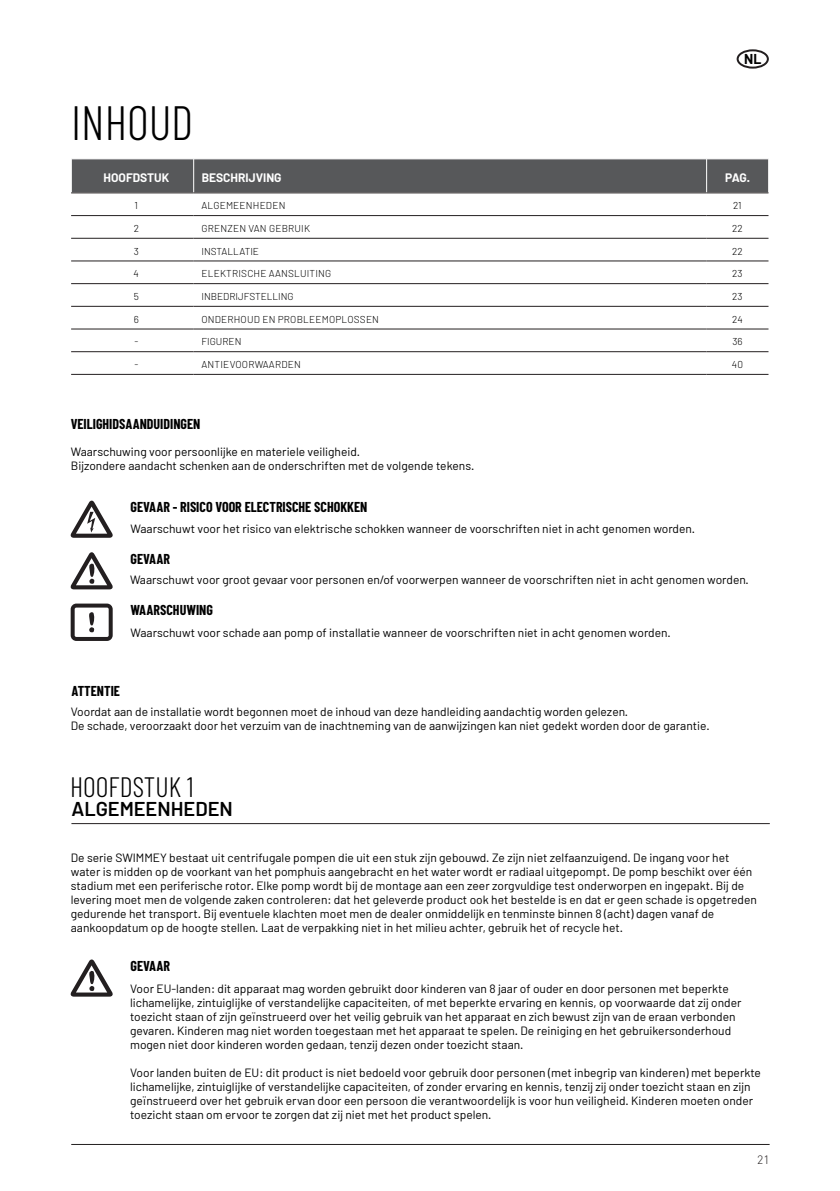
<style>
.page{position:relative;width:840px;height:1191px;background:#fff}
.page>*{position:absolute;margin:0;border:0;box-sizing:border-box;transform-origin:0 0}
.t1{font:300 48px "Barlow Condensed";color:#000}
.t2{font:300 28px "Barlow Condensed";color:#000}
.t3{font:600 20px "Barlow";color:#000}
.t4{font:700 14px "Barlow Condensed";color:#000}
.t5{font:700 14px "Barlow";color:#000}
.t6{font:12px/14px "Barlow";color:#000}
.t7{font:700 12px "Barlow";color:#fff}
.t8{font:300 12px "DIN Pro";color:#231f20}
.t9{font:300 10px "Barlow";letter-spacing:.02em;color:#000}
.t10{font:300 10px "Barlow";color:#000}
</style>
<div class="page">
<hr style="left:71px;top:1144px;width:698px;height:1px;background:#231f20">
<div style="left:72px;top:159px;width:695px;height:33px;background:#57585a"></div>
<hr style="left:705px;top:159px;width:1px;height:34px;background:#fff">
<hr style="left:193px;top:159px;width:1px;height:34px;background:#fff">
<svg style="left:71px;top:193px;width:697px;height:181px"></svg>
<hr style="left:71px;top:192px;width:122px;height:1px;background:#231f20">
<hr style="left:193px;top:192px;width:513px;height:1px;background:#231f20">
<hr style="left:706px;top:192px;width:62px;height:1px;background:#231f20">
<hr style="left:71px;top:374px;width:122px;height:1px;background:#231f20">
<hr style="left:193px;top:374px;width:513px;height:1px;background:#231f20">
<hr style="left:706px;top:374px;width:62px;height:1px;background:#231f20">
<hr style="left:71px;top:215px;width:122px;height:1px;background:#231f20">
<hr style="left:193px;top:215px;width:513px;height:1px;background:#231f20">
<hr style="left:706px;top:215px;width:62px;height:1px;background:#231f20">
<hr style="left:71px;top:238px;width:122px;height:1px;background:#231f20">
<hr style="left:193px;top:238px;width:513px;height:1px;background:#231f20">
<hr style="left:706px;top:238px;width:62px;height:1px;background:#231f20">
<hr style="left:71px;top:261px;width:122px;height:1px;background:#231f20">
<hr style="left:193px;top:261px;width:513px;height:1px;background:#231f20">
<hr style="left:706px;top:261px;width:62px;height:1px;background:#231f20">
<hr style="left:71px;top:283px;width:122px;height:1px;background:#231f20">
<hr style="left:71px;top:306px;width:122px;height:1px;background:#231f20">
<hr style="left:193px;top:283px;width:513px;height:1px;background:#231f20">
<hr style="left:193px;top:306px;width:513px;height:1px;background:#231f20">
<hr style="left:706px;top:283px;width:62px;height:1px;background:#231f20">
<hr style="left:706px;top:306px;width:62px;height:1px;background:#231f20">
<hr style="left:71px;top:329px;width:122px;height:1px;background:#231f20">
<hr style="left:71px;top:351px;width:122px;height:1px;background:#231f20">
<hr style="left:193px;top:329px;width:513px;height:1px;background:#231f20">
<hr style="left:193px;top:351px;width:513px;height:1px;background:#231f20">
<hr style="left:706px;top:329px;width:62px;height:1px;background:#231f20">
<hr style="left:706px;top:351px;width:62px;height:1px;background:#231f20">
<svg style="left:70px;top:552px;width:43px;height:37px"></svg>
<svg style="left:70px;top:959px;width:43px;height:37px"></svg>
<svg style="left:70px;top:500px;width:43px;height:38px"></svg>
<svg style="left:71px;top:603px;width:42px;height:38px"></svg>
<div style="left:736px;top:49px;width:32px;height:20px;border:2px solid #231f20;border-radius:50%"></div>
<hr style="left:71px;top:823px;width:698px;height:1px;background:#231f20">
<p class="t5" style="left:743px;top:51px;width:19px">NL</p>
<h1 class="t1" style="left:71px;top:93px;width:124px">INHOUD</h1>
<p class="t7" style="left:103px;top:170px;width:67px">HOOFDSTUK</p>
<p class="t7" style="left:201px;top:170px;width:81px">BESCHRIJVING</p>
<p class="t7" style="left:724px;top:170px;width:26px">PAG.</p>
<p class="t9" style="left:134px;top:199px;width:5px">1</p>
<p class="t9" style="left:201px;top:199px;width:85px">ALGEMEENHEDEN</p>
<p class="t9" style="left:732px;top:199px;width:10px">21</p>
<p class="t9" style="left:134px;top:222px;width:7px">2</p>
<p class="t9" style="left:201px;top:222px;width:110px">GRENZEN VAN GEBRUIK</p>
<p class="t9" style="left:731px;top:222px;width:12px">22</p>
<p class="t9" style="left:134px;top:245px;width:7px">3</p>
<p class="t10" style="left:201px;top:245px;width:59px">INSTALLATIE</p>
<p class="t9" style="left:731px;top:245px;width:12px">22</p>
<p class="t9" style="left:133px;top:267px;width:7px">4</p>
<p class="t9" style="left:201px;top:267px;width:131px">ELEKTRISCHE AANSLUITING</p>
<p class="t9" style="left:731px;top:267px;width:12px">23</p>
<p class="t9" style="left:134px;top:290px;width:7px">5</p>
<p class="t10" style="left:201px;top:290px;width:94px">INBEDRIJFSTELLING</p>
<p class="t9" style="left:731px;top:290px;width:12px">23</p>
<p class="t9" style="left:134px;top:313px;width:7px">6</p>
<p class="t9" style="left:201px;top:313px;width:179px">ONDERHOUD EN PROBLEEMOPLOSSEN</p>
<p class="t9" style="left:731px;top:313px;width:12px">24</p>
<p class="t9" style="left:134px;top:335px;width:5px">-</p>
<p class="t10" style="left:201px;top:335px;width:41px">FIGUREN</p>
<p class="t9" style="left:732px;top:335px;width:12px">36</p>
<p class="t9" style="left:134px;top:358px;width:5px">-</p>
<p class="t9" style="left:201px;top:358px;width:101px">ANTIEVOORWAARDEN</p>
<p class="t9" style="left:731px;top:358px;width:12px">40</p>
<p class="t4" style="left:71px;top:415px;width:131px">VEILIGHIDSAANDUIDINGEN</p>
<p class="t6" style="left:71px;top:444px;width:405px">Waarschuwing voor persoonlijke en materiele veiligheid.<br>Bijzondere aandacht schenken aan de onderschriften met de volgende tekens.</p>
<p class="t4" style="left:130px;top:498px;width:238px">GEVAAR - RISICO VOOR ELECTRISCHE SCHOKKEN</p>
<p class="t6" style="left:130px;top:522px;width:565px">Waarschuwt voor het risico van elektrische schokken wanneer de voorschriften niet in acht genomen worden.</p>
<p class="t4" style="left:130px;top:550px;width:41px">GEVAAR</p>
<p class="t6" style="left:130px;top:572px;width:620px">Waarschuwt voor groot gevaar voor personen en/of voorwerpen wanneer de voorschriften niet in acht genomen worden.</p>
<p class="t4" style="left:130px;top:601px;width:84px">WAARSCHUWING</p>
<p class="t6" style="left:130px;top:625px;width:541px">Waarschuwt voor schade aan pomp of installatie wanneer de voorschriften niet in acht genomen worden.</p>
<p class="t4" style="left:71px;top:682px;width:50px">ATTENTIE</p>
<p class="t6" style="left:71px;top:704px;width:640px">Voordat aan de installatie wordt begonnen moet de inhoud van deze handleiding aandachtig worden gelezen.<br>De schade, veroorzaakt door het verzuim van de inachtneming van de aanwijzingen kan niet gedekt worden door de garantie.</p>
<h2 class="t2" style="left:70px;top:769px;width:125px">HOOFDSTUK 1</h2>
<h3 class="t3" style="left:71px;top:796px;width:163px">ALGEMEENHEDEN</h3>
<p class="t6" style="left:71px;top:850px;width:687px">De serie SWIMMEY bestaat uit centrifugale pompen die uit een stuk zijn gebouwd. Ze zijn niet zelfaanzuigend. De ingang voor het water is midden op de voorkant van het pomphuis aangebracht en het water wordt er radiaal uitgepompt. De pomp beschikt over één stadium met een periferische rotor. Elke pomp wordt bij de montage aan een zeer zorgvuldige test onderworpen en ingepakt. Bij de levering moet men de volgende zaken controleren: dat het geleverde product ook het bestelde is en dat er geen schade is opgetreden gedurende het transport. Bij eventuele klachten moet men de dealer onmiddelijk en tenminste binnen 8 (acht) dagen vanaf de aankoopdatum op de hoogte stellen. Laat de verpakking niet in het milieu achter, gebruik het of recycle het.</p>
<p class="t4" style="left:130px;top:957px;width:41px">GEVAAR</p>
<p class="t6" style="left:130px;top:981px;width:612px">Voor EU-landen: dit apparaat mag worden gebruikt door kinderen van 8 jaar of ouder en door personen met beperkte lichamelijke, zintuiglijke of verstandelijke capaciteiten, of met beperkte ervaring en kennis, op voorwaarde dat zij onder toezicht staan of zijn geïnstrueerd over het veilig gebruik van het apparaat en zich bewust zijn van de eraan verbonden gevaren. Kinderen mag niet worden toegestaan met het apparaat te spelen. De reiniging en het gebruikersonderhoud mogen niet door kinderen worden gedaan, tenzij dezen onder toezicht staan.</p>
<p class="t6" style="left:130px;top:1065px;width:632px">Voor landen buiten de EU: dit product is niet bedoeld voor gebruik door personen (met inbegrip van kinderen) met beperkte lichamelijke, zintuiglijke of verstandelijke capaciteiten, of zonder ervaring en kennis, tenzij zij onder toezicht staan en zijn geïnstrueerd over het gebruik ervan door een persoon die verantwoordelijk is voor hun veiligheid. Kinderen moeten onder toezicht staan om ervoor te zorgen dat zij niet met het product spelen.</p>
<p class="t8" style="left:756px;top:1150px;width:14px">21</p>
</div>
